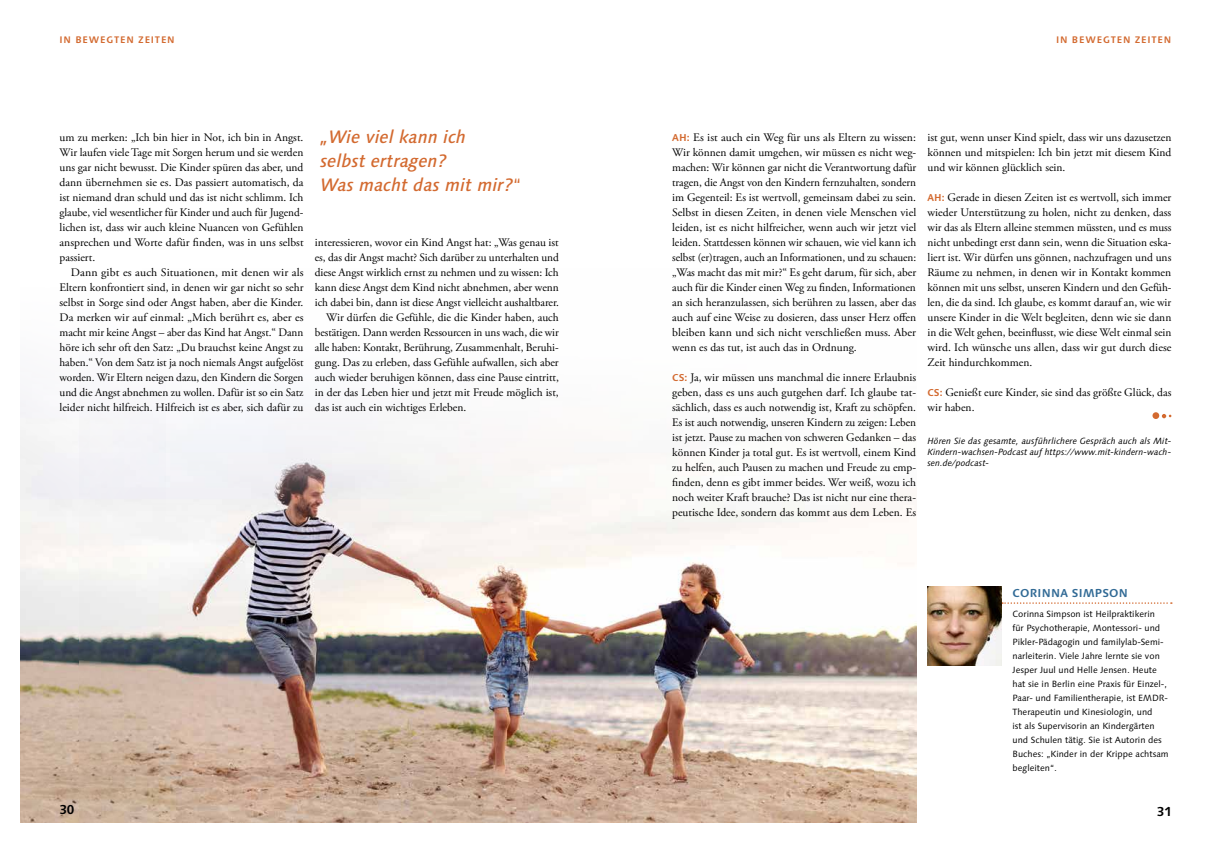
<style>
.page{position:relative;width:1231px;height:842px;background:#fff}
.page>*{position:absolute;margin:0;border:0;box-sizing:border-box;transform-origin:0 0}
.t1{font:italic 500 18px/24px "Syntax Next LT Pro";color:#d36a30}
.t2{font:700 13px "Syntax Next LT Pro";color:#000}
.t3{font:11.5px/15px "Adobe Garamond Pro";color:#000;text-align:justify}
.t4{font:700 11.5px "Syntax Next LT Pro";letter-spacing:.02em;color:#316a95}
.t5{font:700 9.5px "Syntax Next LT Pro";letter-spacing:.08em;color:#d36a30}
.t6{font:9px/14px "Syntax Next LT Pro";color:#000}
.t7{font:italic 9px/11px "Syntax Next LT Pro";letter-spacing:-.005em;color:#000;text-align:justify}
.s1{font-weight:400;font-style:normal}
.s2{font-family:"Syntax Next LT Pro";font-weight:700;font-size:10px;color:#d36a30}
</style>
<div class="page">
<img style="left:20px;top:400px;width:59px;height:422px">
<img style="left:79px;top:412px;width:837px;height:410px">
<svg style="left:1001px;top:602px;width:170px;height:2px"></svg>
<img style="left:927px;top:586px;width:74px;height:79px">
<div style="left:1152px;top:412px;width:7px;height:7px;background:#d36a30;border-radius:50%"></div>
<svg style="left:1161px;top:414px;width:10px;height:4px"></svg>
<p class="t5" style="left:60px;top:34px;width:117px">IN BEWEGTEN ZEITEN</p>
<p class="t5" style="left:1056px;top:34px;width:117px">IN BEWEGTEN ZEITEN</p>
<p class="t3" style="left:60px;top:130px;width:245px">um zu merken: „Ich bin hier in Not, ich bin in Angst.<br>Wir laufen viele Tage mit Sorgen herum und sie werden uns gar nicht bewusst. Die Kinder spüren das aber, und dann übernehmen sie es. Das passiert automatisch, da ist niemand dran schuld und das ist nicht schlimm. Ich glaube, viel wesentlicher für Kinder und auch für Jugend&shy;lichen ist, dass wir auch kleine Nuancen von Gefühlen ansprechen und Worte dafür finden, was in uns selbst passiert.</p>
<p class="t3" style="left:60px;top:265px;width:245px;text-indent:11px">Dann gibt es auch Situationen, mit denen wir als Eltern konfrontiert sind, in denen wir gar nicht so sehr selbst in Sorge sind oder Angst haben, aber die Kinder.<br>Da merken wir auf einmal: „Mich berührt es, aber es macht mir keine Angst – aber das Kind hat Angst.“ Dann höre ich sehr oft den Satz: „Du brauchst keine Angst zu haben.“ Von dem Satz ist ja noch niemals Angst aufgelöst worden. Wir Eltern neigen dazu, den Kindern die Sorgen und die Angst abnehmen zu wollen. Dafür ist so ein Satz leider nicht hilfreich. Hilfreich ist es aber, sich dafür zu</p>
<h1 class="t1" style="left:320px;top:125px;width:202px">„Wie viel kann ich<br>selbst ertragen?<br>Was macht das mit mir?<span class="s1">“</span></h1>
<p class="t3" style="left:315px;top:235px;width:245px">interessieren, wovor ein Kind Angst hat: „Was genau ist</p>
<p class="t3" style="left:315px;top:250px;width:245px">es, das dir Angst macht? Sich darüber zu unterhalten und</p>
<p class="t3" style="left:315px;top:265px;width:245px">diese Angst wirklich ernst zu nehmen und zu wissen: Ich</p>
<p class="t3" style="left:315px;top:280px;width:245px">kann diese Angst dem Kind nicht abnehmen, aber wenn</p>
<p class="t3" style="left:315px;top:295px;width:245px">ich dabei bin, dann ist diese Angst vielleicht aushaltbarer.</p>
<p class="t3" style="left:326px;top:310px;width:234px">Wir dürfen die Gefühle, die die Kinder haben, auch</p>
<p class="t3" style="left:315px;top:325px;width:245px">bestätigen. Dann werden Ressourcen in uns wach, die wir</p>
<p class="t3" style="left:315px;top:340px;width:245px">alle haben: Kontakt, Berührung, Zusammenhalt, Beruhi-</p>
<p class="t3" style="left:315px;top:355px;width:245px">gung. Das zu erleben, dass Gefühle aufwallen, sich aber</p>
<p class="t3" style="left:315px;top:370px;width:245px">auch wieder beruhigen können, dass eine Pause eintritt,</p>
<p class="t3" style="left:315px;top:385px;width:245px">in der das Leben hier und jetzt mit Freude möglich ist,</p>
<p class="t3" style="left:315px;top:400px;width:153px">das ist auch ein wichtiges Erleben.</p>
<p class="t3" style="left:672px;top:130px;width:245px"><span class="s2">AH:</span> Es ist auch ein Weg für uns als Eltern zu wissen:<br>Wir können damit umgehen, wir müssen es nicht weg&shy;machen: Wir können gar nicht die Verantwortung dafür tragen, die Angst von den Kindern fernzuhalten, sondern im Gegenteil: Es ist wertvoll, gemeinsam dabei zu sein.<br>Selbst in diesen Zeiten, in denen viele Menschen viel leiden, ist es nicht hilfreicher, wenn auch wir jetzt viel leiden. Stattdessen können wir schauen, wie viel kann ich selbst (er)tragen, auch an Informationen, und zu schauen: „Was macht das mit mir?“ Es geht darum, für sich, aber auch für die Kinder einen Weg zu finden, Informationen an sich heranzulassen, sich berühren zu lassen, aber das auch auf eine Weise zu dosieren, dass unser Herz offen bleiben kann und sich nicht verschließen muss. Aber wenn es das tut, ist auch das in Ordnung.</p>
<p class="t3" style="left:672px;top:370px;width:245px"><span class="s2">CS:</span> Ja, wir müssen uns manchmal die innere Erlaubnis geben, dass es uns auch gutgehen darf. Ich glaube tat&shy;sächlich, dass es auch notwendig ist, Kraft zu schöpfen.<br>Es ist auch notwendig, unseren Kindern zu zeigen: Leben ist jetzt. Pause zu machen von schweren Gedanken – das können Kinder ja total gut. Es ist wertvoll, einem Kind zu helfen, auch Pausen zu machen und Freude zu emp&shy;finden, denn es gibt immer beides. Wer weiß, wozu ich noch weiter Kraft brauche? Das ist nicht nur eine thera&shy;peutische Idee, sondern das kommt aus dem Leben. Es</p>
<p class="t3" style="left:927px;top:130px;width:245px">ist gut, wenn unser Kind spielt, dass wir uns dazusetzen können und mitspielen: Ich bin jetzt mit diesem Kind und wir können glücklich sein.</p>
<p class="t3" style="left:927px;top:190px;width:245px"><span class="s2">AH:</span> Gerade in diesen Zeiten ist es wertvoll, sich immer wieder Unterstützung zu holen, nicht zu denken, dass wir das als Eltern alleine stemmen müssten, und es muss nicht unbedingt erst dann sein, wenn die Situation eska&shy;liert ist. Wir dürfen uns gönnen, nachzufragen und uns Räume zu nehmen, in denen wir in Kontakt kommen können mit uns selbst, unseren Kindern und den Gefüh&shy;len, die da sind. Ich glaube, es kommt darauf an, wie wir unsere Kinder in die Welt begleiten, denn wie sie dann in die Welt gehen, beeinflusst, wie diese Welt einmal sein wird. Ich wünsche uns allen, dass wir gut durch diese Zeit hindurchkommen.</p>
<p class="t3" style="left:927px;top:385px;width:245px"><span class="s2">CS:</span> Genießt eure Kinder, sie sind das größte Glück, das wir haben.</p>
<p class="t7" style="left:927px;top:435px;width:245px">Hören Sie das gesamte, ausführlichere Gespräch auch als Mit-Kindern-wachsen-Podcast auf https://www.mit-kindern-wach&shy;sen.de/podcast-</p>
<p class="t4" style="left:1012px;top:586px;width:117px">CORINNA SIMPSON</p>
<p class="t6" style="left:1012px;top:606px;width:157px">Corinna Simpson ist Heilpraktikerin<br>für Psychotherapie, Montessori- und Pikler-Pädagogin und familylab-Semi&shy;narleiterin. Viele Jahre lernte sie von Jesper Juul und Helle Jensen. Heute hat sie in Berlin eine Praxis für Einzel-, Paar- und Familientherapie, ist EMDR-Therapeutin und Kinesiologin, und<br>ist als Supervisorin an Kindergärten und Schulen tätig. Sie ist Autorin des Buches: „Kinder in der Krippe achtsam begleiten“.</p>
<p class="t2" style="left:60px;top:801px;width:16px">30</p>
<p class="t2" style="left:60px;top:804px;width:16px">30</p>
<p class="t2" style="left:1156px;top:804px;width:16px">31</p>
</div>
